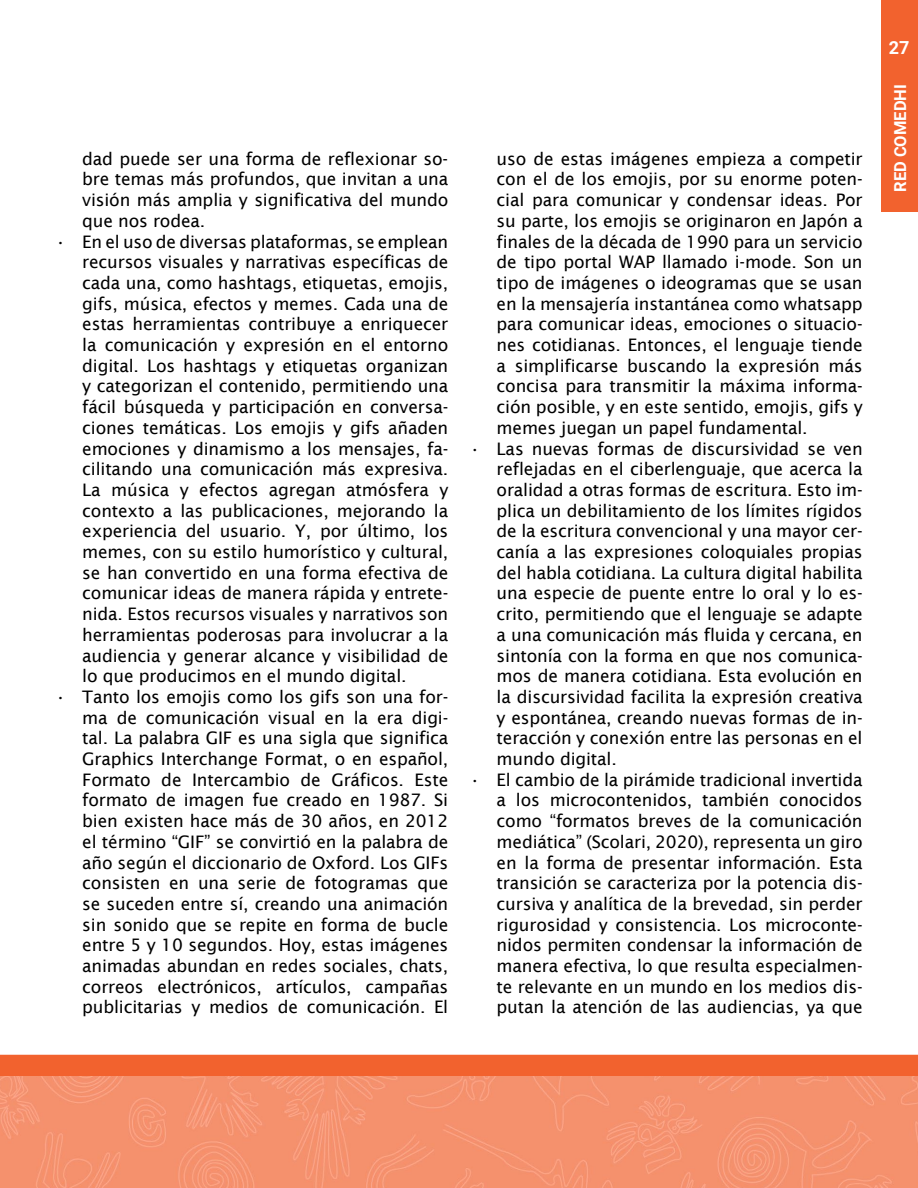
<style>
.page{position:relative;width:918px;height:1188px;background:#fff}
.page>*{position:absolute;margin:0;border:0;box-sizing:border-box;transform-origin:0 0}
.t1{font:700 18px "Roboto";color:#fff}
.t2{font:17.25px/20.7px "Lucida Sans";letter-spacing:-.01em;color:#000;text-align:justify}
.t3{font:700 16.5px "Roboto";color:#fff}
</style>
<div class="page">
<div style="left:881px;top:0;width:37px;height:212px;background:#f2622e"></div>
<div style="left:0;top:1055px;width:918px;height:22px;background:#f2622e"></div>
<img style="left:0;top:1077px;width:918px;height:111px">
<p class="t2" style="left:82px;top:148px;width:368px">dad puede ser una forma de reflexionar so&shy;bre temas más profundos, que invitan a una visión más amplia y significativa del mundo que nos rodea.</p>
<p class="t2" style="left:82px;top:231px;width:368px;text-indent:-27px">• En el uso de diversas plataformas, se emplean recursos visuales y narrativas específicas de cada una, como hashtags, etiquetas, emojis, gifs, música, efectos y memes. Cada una de estas herramientas contribuye a enriquecer la comunicación y expresión en el entorno digital. Los hashtags y etiquetas organizan y categorizan el contenido, permitiendo una fácil búsqueda y participación en conversa&shy;ciones temáticas. Los emojis y gifs añaden emociones y dinamismo a los mensajes, fa&shy;cilitando una comunicación más expresiva.<br>La música y efectos agregan atmósfera y contexto a las publicaciones, mejorando la experiencia del usuario. Y, por último, los memes, con su estilo humorístico y cultural, se han convertido en una forma efectiva de comunicar ideas de manera rápida y entrete&shy;nida. Estos recursos visuales y narrativos son herramientas poderosas para involucrar a la audiencia y generar alcance y visibilidad de lo que producimos en el mundo digital.</p>
<p class="t2" style="left:82px;top:686px;width:368px;text-indent:-27px">• Tanto los emojis como los gifs son una for&shy;ma de comunicación visual en la era digi&shy;tal. La palabra GIF es una sigla que significa Graphics Interchange Format, o en español, Formato de Intercambio de Gráficos. Este formato de imagen fue creado en 1987. Si bien existen hace más de 30 años, en 2012 el término “GIF” se convirtió en la palabra de año según el diccionario de Oxford. Los GIFs consisten en una serie de fotogramas que se suceden entre sí, creando una animación sin sonido que se repite en forma de bucle entre 5 y 10 segundos. Hoy, estas imágenes animadas abundan en redes sociales, chats, correos electrónicos, artículos, campañas publicitarias y medios de comunicación. El</p>
<p class="t2" style="left:497px;top:148px;width:368px">uso de estas imágenes empieza a competir con el de los emojis, por su enorme poten&shy;cial para comunicar y condensar ideas. Por su parte, los emojis se originaron en Japón a finales de la década de 1990 para un servicio de tipo portal WAP llamado i-mode. Son un tipo de imágenes o ideogramas que se usan en la mensajería instantánea como whatsapp para comunicar ideas, emociones o situacio&shy;nes cotidianas. Entonces, el lenguaje tiende a simplificarse buscando la expresión más concisa para transmitir la máxima informa&shy;ción posible, y en este sentido, emojis, gifs y memes juegan un papel fundamental.</p>
<p class="t2" style="left:497px;top:438px;width:368px;text-indent:-27px">• Las nuevas formas de discursividad se ven reflejadas en el ciberlenguaje, que acerca la oralidad a otras formas de escritura. Esto im&shy;plica un debilitamiento de los límites rígidos de la escritura convencional y una mayor cer&shy;canía a las expresiones coloquiales propias del habla cotidiana. La cultura digital habilita una especie de puente entre lo oral y lo es&shy;crito, permitiendo que el lenguaje se adapte a una comunicación más fluida y cercana, en sintonía con la forma en que nos comunica&shy;mos de manera cotidiana. Esta evolución en la discursividad facilita la expresión creativa y espontánea, creando nuevas formas de in&shy;teracción y conexión entre las personas en el mundo digital.</p>
<p class="t2" style="left:497px;top:769px;width:368px;text-indent:-27px">• El cambio de la pirámide tradicional invertida a los microcontenidos, también conocidos como “formatos breves de la comunicación mediática” (Scolari, 2020), representa un giro en la forma de presentar información. Esta transición se caracteriza por la potencia dis&shy;cursiva y analítica de la brevedad, sin perder rigurosidad y consistencia. Los microconte&shy;nidos permiten condensar la información de manera efectiva, lo que resulta especialmen&shy;te relevante en un mundo en los medios dis&shy;putan la atención de las audiencias, ya que</p>
<p class="t1" style="left:889px;top:35px;width:22px">27</p>
<p class="t3" style="left:889px;top:192px;width:109px;rotate:-90deg">RED COMEDHI</p>
</div>
